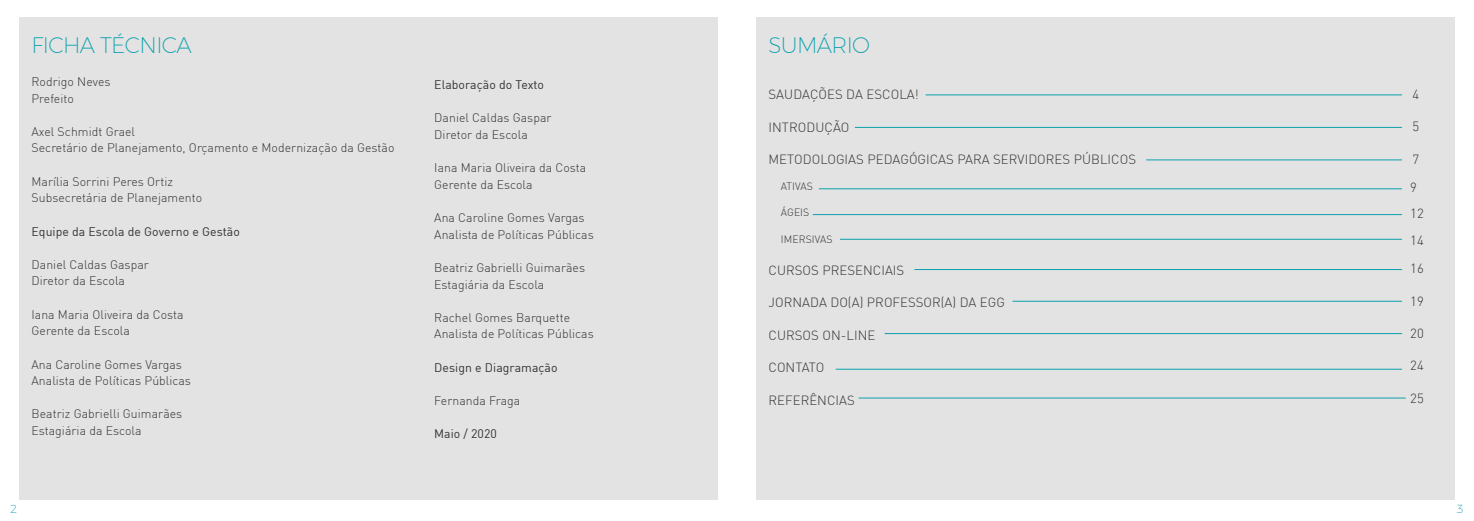
<style>
.page{position:relative;width:1474px;height:521px;background:#fff}
.page>*{position:absolute;margin:0;border:0;box-sizing:border-box;transform-origin:0 0}
.t1{font:200 21.88px "Montserrat";letter-spacing:-.03em;color:#0ca1ad}
.t2{font:300 13.12px/28.3px "DIN";letter-spacing:.005em;color:#333}
.t3{font:300 12.25px/16.6px "DIN";letter-spacing:.005em;color:#333}
.t4{font:12.25px "DIN";letter-spacing:.005em;color:#333}
.t5{font:200 11.38px "Montserrat";color:#0ca1ad}
.t6{font:300 10.41px "DIN";letter-spacing:.005em;color:#333}
</style>
<div class="page">
<div style="left:19px;top:17px;width:699px;height:483px;background:#e3e3e3"></div>
<div style="left:756px;top:17px;width:698px;height:483px;background:#e3e3e3"></div>
<hr style="left:925px;top:94px;width:476px;height:1px;background:#0ca1ad">
<hr style="left:858px;top:398px;width:547px;height:1px;background:#0ca1ad">
<hr style="left:854px;top:127px;width:547px;height:1px;background:#0ca1ad">
<hr style="left:1146px;top:159px;width:255px;height:1px;background:#0ca1ad">
<hr style="left:812px;top:214px;width:589px;height:1px;background:#0ca1ad">
<hr style="left:835px;top:369px;width:566px;height:1px;background:#0ca1ad">
<hr style="left:819px;top:188px;width:582px;height:1px;background:#0ca1ad">
<hr style="left:840px;top:239px;width:561px;height:1px;background:#0ca1ad">
<hr style="left:914px;top:269px;width:487px;height:1px;background:#0ca1ad">
<hr style="left:1012px;top:301px;width:389px;height:1px;background:#0ca1ad">
<hr style="left:884px;top:333px;width:517px;height:1px;background:#0ca1ad">
<h1 class="t1" style="left:32px;top:29px;width:162px">FICHA TÉCNICA</h1>
<p class="t3" style="left:32px;top:73px;width:80px">Rodrigo Neves<br>Prefeito</p>
<p class="t3" style="left:32px;top:123px;width:364px">Axel Schmidt Grael<br>Secretário de Planejamento, Orçamento e Modernização da Gestão</p>
<p class="t3" style="left:32px;top:173px;width:172px">Marília Sorrini Peres Ortiz<br>Subsecretária de Planejamento</p>
<p class="t4" style="left:32px;top:223px;width:210px">Equipe da Escola de Governo e Gestão</p>
<p class="t3" style="left:32px;top:256px;width:119px">Daniel Caldas Gaspar<br>Diretor da Escola</p>
<p class="t3" style="left:32px;top:306px;width:153px">Iana Maria Oliveira da Costa<br>Gerente da Escola</p>
<p class="t3" style="left:32px;top:356px;width:161px">Ana Caroline Gomes Vargas<br>Analista de Políticas Públicas</p>
<p class="t3" style="left:32px;top:406px;width:152px">Beatriz Gabrielli Guimarães<br>Estagiária da Escola</p>
<p class="t4" style="left:434px;top:77px;width:111px">Elaboração do Texto</p>
<p class="t3" style="left:434px;top:109px;width:119px">Daniel Caldas Gaspar<br>Diretor da Escola</p>
<p class="t3" style="left:434px;top:159px;width:153px">Iana Maria Oliveira da Costa<br>Gerente da Escola</p>
<p class="t3" style="left:434px;top:209px;width:161px">Ana Caroline Gomes Vargas<br>Analista de Políticas Públicas</p>
<p class="t3" style="left:434px;top:259px;width:152px">Beatriz Gabrielli Guimarães<br>Estagiária da Escola</p>
<p class="t3" style="left:434px;top:309px;width:161px">Rachel Gomes Barquette<br>Analista de Políticas Públicas</p>
<p class="t4" style="left:434px;top:359px;width:125px">Design e Diagramação</p>
<p class="t3" style="left:434px;top:392px;width:88px">Fernanda Fraga</p>
<p class="t4" style="left:434px;top:426px;width:64px">Maio / 2020</p>
<h1 class="t1" style="left:768px;top:29px;width:103px">SUMÁRIO</h1>
<p class="t2" style="left:768px;top:80px;width:152px">SAUDAÇÕES DA ESCOLA!</p>
<p class="t2" style="left:768px;top:113px;width:82px">INTRODUÇÃO</p>
<p class="t2" style="left:768px;top:145px;width:369px">METODOLOGIAS PEDAGÓGICAS PARA SERVIDORES PÚBLICOS</p>
<p class="t6" style="left:781px;top:180px;width:34px">ATIVAS</p>
<p class="t6" style="left:781px;top:206px;width:30px">ÁGEIS</p>
<p class="t6" style="left:781px;top:232px;width:53px">IMERSIVAS</p>
<p class="t2" style="left:768px;top:256px;width:137px">CURSOS PRESENCIAIS</p>
<p class="t2" style="left:768px;top:288px;width:238px">JORNADA DO(A) PROFESSOR(A) DA EGG</p>
<p class="t2" style="left:768px;top:321px;width:108px">CURSOS ON-LINE</p>
<p class="t2" style="left:768px;top:353px;width:57px">CONTATO</p>
<p class="t2" style="left:768px;top:386px;width:88px">REFERÊNCIAS</p>
<p class="t2" style="left:1412px;top:80px;width:8px">4</p>
<p class="t2" style="left:1412px;top:112px;width:8px">5</p>
<p class="t2" style="left:1410px;top:145px;width:10px">7<br>9</p>
<p class="t2" style="left:1410px;top:200px;width:15px;line-height:26.2px">12<br>14</p>
<p class="t2" style="left:1410px;top:254px;width:15px">16</p>
<p class="t2" style="left:1410px;top:287px;width:15px">19</p>
<p class="t2" style="left:1410px;top:319px;width:15px">20</p>
<p class="t2" style="left:1410px;top:351px;width:15px">24</p>
<p class="t2" style="left:1410px;top:384px;width:15px">25</p>
<p class="t5" style="left:11px;top:501px;width:8px">2</p>
<p class="t5" style="left:1456px;top:501px;width:8px">3</p>
</div>
